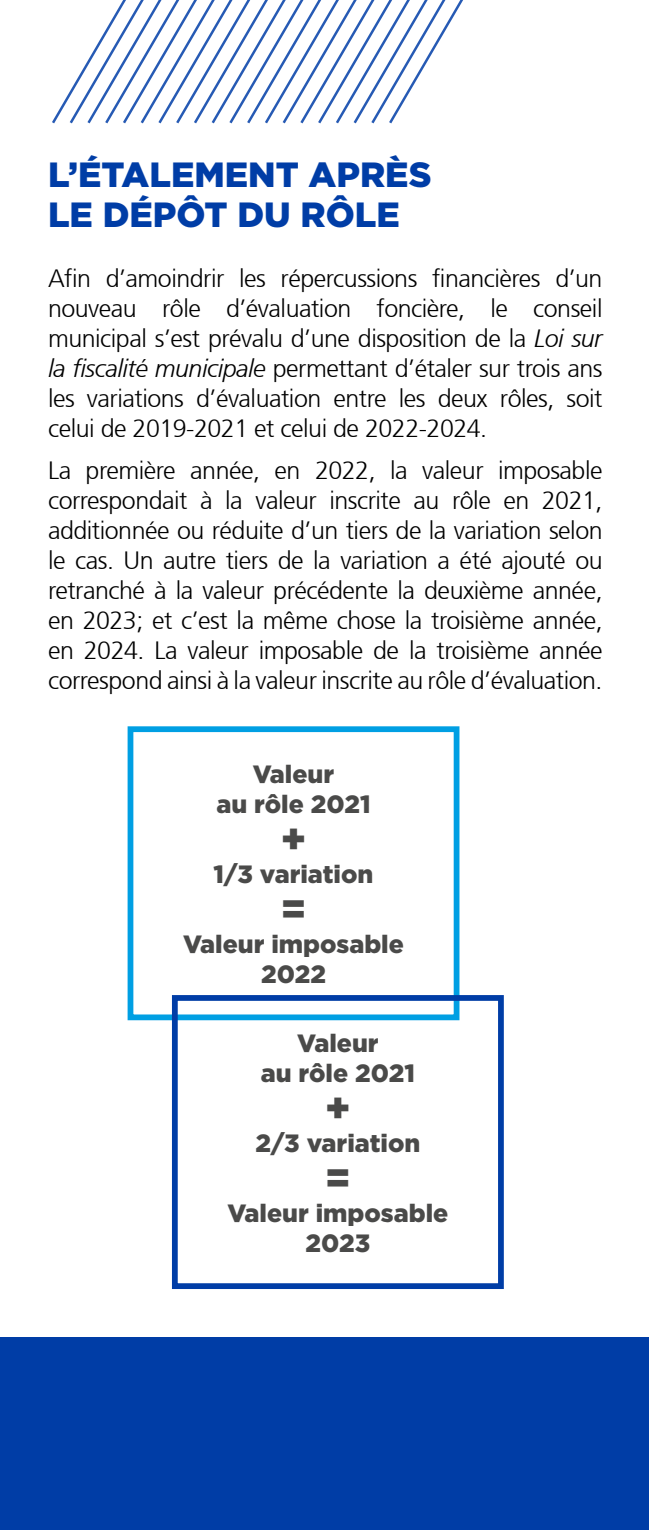
<style>
.page{position:relative;width:649px;height:1530px;background:#fff}
.page>*{position:absolute;margin:0;border:0;box-sizing:border-box;transform-origin:0 0}
.t1{font:900 40px "Gotham";color:#4a4a49}
.t2{font:900 35px/40px "Gotham";color:#003da6}
.t3{font:300 25px/30px "Frutiger 45";letter-spacing:-.02em;color:#000;text-align:justify}
.t4{font:900 25px/30px "Gotham";color:#4a4a49;text-align:center}
.s1{font-family:"Frutiger 46";font-style:italic}
</style>
<div class="page">
<div style="left:0;top:1337px;width:648px;height:193px;background:#003da6"></div>
<svg style="left:67px;top:34px;width:36px;height:90px"></svg>
<svg style="left:103px;top:0;width:35px;height:124px"></svg>
<svg style="left:138px;top:0;width:36px;height:124px"></svg>
<svg style="left:174px;top:0;width:35px;height:124px"></svg>
<svg style="left:209px;top:0;width:35px;height:124px"></svg>
<svg style="left:244px;top:0;width:36px;height:124px"></svg>
<svg style="left:280px;top:0;width:35px;height:124px"></svg>
<svg style="left:315px;top:0;width:18px;height:124px"></svg>
<svg style="left:333px;top:0;width:130px;height:124px"></svg>
<div style="left:127px;top:726px;width:332px;height:294px;border:6px solid #009fe3"></div>
<div style="left:172px;top:995px;width:331px;height:294px;border:6px solid #003da6"></div>
<h2 class="t2" style="left:48px;top:155px;width:384px">L’ÉTALEMENT APRÈS<br>LE DÉPÔT DU RÔLE</h2>
<p class="t3" style="left:48px;top:264px;width:555px">Afin d’amoindrir les répercussions financières d’un nouveau rôle d’évaluation foncière, le conseil municipal s’est prévalu d’une disposition de la <span class="s1">Loi sur la fiscalité municipale</span> permettant d’étaler sur trois ans les variations d’évaluation entre les deux rôles, soit celui de 2019-2021 et celui de 2022-2024.</p>
<p class="t3" style="left:48px;top:455px;width:555px">La première année, en 2022, la valeur imposable correspondait à la valeur inscrite au rôle en 2021, additionnée ou réduite d’un tiers de la variation selon le cas. Un autre tiers de la variation a été ajouté ou retranché à la valeur précédente la deuxième année, en 2023; et c’est la même chose la troisième année, en 2024. La valeur imposable de la troisième année correspond ainsi à la valeur inscrite au rôle d’évaluation.</p>
<p class="t4" style="left:216px;top:759px;width:155px">Valeur<br>au rôle 2021</p>
<h1 class="t1" style="left:280px;top:812px;width:27px">+</h1>
<p class="t4" style="left:213px;top:859px;width:161px">1/3 variation</p>
<h1 class="t1" style="left:280px;top:882px;width:27px">=</h1>
<p class="t4" style="left:183px;top:929px;width:222px">Valeur imposable<br>2022</p>
<p class="t4" style="left:260px;top:1028px;width:155px">Valeur<br>au rôle 2021</p>
<h1 class="t1" style="left:325px;top:1080px;width:27px">+</h1>
<p class="t4" style="left:255px;top:1128px;width:166px">2/3 variation</p>
<h1 class="t1" style="left:325px;top:1150px;width:27px">=</h1>
<p class="t4" style="left:227px;top:1198px;width:222px">Valeur imposable<br>2023</p>
</div>
